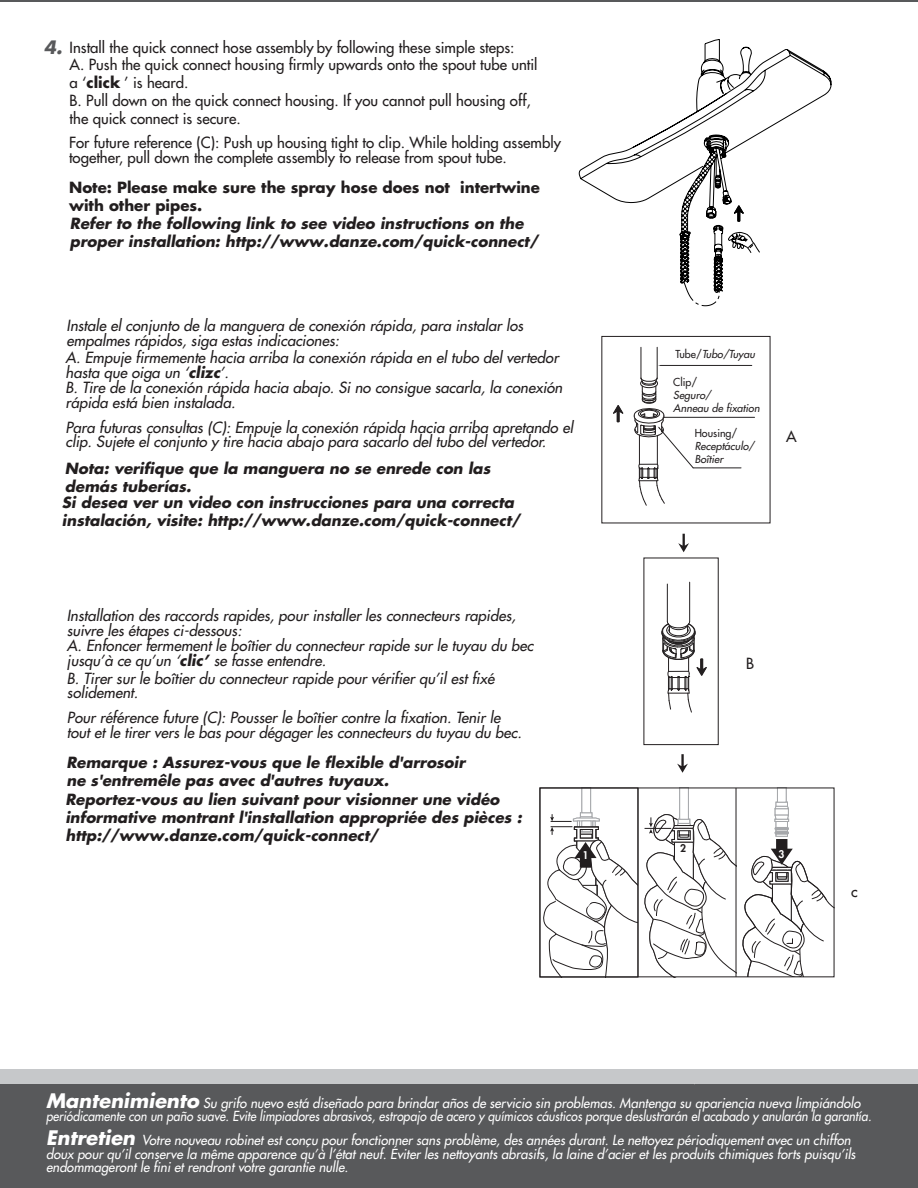
<style>
.page{position:relative;width:918px;height:1188px;background:#fff}
.page>*{position:absolute;margin:0;border:0;box-sizing:border-box;transform-origin:0 0}
.t1{font:italic 700 18px "Futura";color:#58595b}
.t2{font:italic 15px/14.9px "Futura";color:#221e1f}
.t3{font:italic 700 15px/18px "Futura";color:#221e1f}
.t4{font:15px/17.5px "Futura";color:#221e1f}
.t5{font:700 15px/18px "Futura";color:#221e1f}
.t6{font:italic 13.5px/13.5px "Futura";color:#fff}
.t7{font:italic 10.65px/12.9px "Futura";color:#231f20}
.t8{font:10.65px "Futura";color:#231f20}
.t9{font:800 10.35px "Futura";color:#fff}
.t10{font:800 10.35px "Futura";color:#221e1f}
.s1{font-weight:700}
.s2{font-style:normal}
.s3{font-weight:700;font-size:19.5px}
</style>
<div class="page">
<hr style="left:0;top:0;width:918px;height:2px;background:#58595b">
<div style="left:0;top:1084px;width:918px;height:104px;background:#58595b"></div>
<div style="left:0;top:1069px;width:918px;height:15px;background:#c6c8ca"></div>
<svg style="left:678px;top:534px;width:11px;height:18px"></svg>
<svg style="left:542px;top:788px;width:292px;height:190px"></svg>
<svg style="left:677px;top:754px;width:11px;height:19px"></svg>
<hr style="left:660px;top:365px;width:92px;height:1px;background:#252223">
<hr style="left:664px;top:417px;width:91px;height:1px;background:#252223">
<hr style="left:693px;top:468px;width:48px;height:1px;background:#252223">
<hr style="left:641px;top:347px;width:1px;height:31px;background:#231f20">
<hr style="left:657px;top:347px;width:1px;height:31px;background:#231f20">
<svg style="left:634px;top:377px;width:60px;height:129px"></svg>
<svg style="left:613px;top:405px;width:10px;height:17px"></svg>
<hr style="left:667px;top:584px;width:1px;height:37px;background:#232021">
<hr style="left:689px;top:582px;width:1px;height:39px;background:#232021">
<svg style="left:661px;top:621px;width:46px;height:92px"></svg>
<div style="left:644px;top:558px;width:75px;height:187px;border:1px solid #231f20"></div>
<svg style="left:687px;top:293px;width:33px;height:13px"></svg>
<svg style="left:579px;top:39px;width:253px;height:254px"></svg>
<p class="t4" style="left:70px;top:39px;width:470px">Install the quick connect hose assembly by following these simple steps:<br>A. Push the quick connect housing firmly upwards onto the spout tube until a ‘<span class="s1">click</span> ’ is heard.<br>B. Pull down on the quick connect housing. If you cannot pull housing off, the quick connect is secure.</p>
<p class="t1" style="left:44px;top:34px;width:20px">4.</p>
<p class="t4" style="left:69px;top:135px;width:493px;line-height:14.9px">For future reference (C): Push up housing tight to clip. While holding assembly together, pull down the complete assembly to release from spout tube.</p>
<p class="t5" style="left:69px;top:178px;width:472px">Note: Please make sure the spray hose does not intertwine with other pipes.</p>
<p class="t3" style="left:70px;top:214px;width:470px">Refer to the following link to see video instructions on the proper installation: http://www.danze.com/quick-connect/</p>
<p class="t2" style="left:67px;top:318px;width:458px">Instale el conjunto de la manguera de conexión rápida, para instalar los empalmes rápidos, siga estas indicaciones:</p>
<p class="t2" style="left:66px;top:350px;width:498px">A. Empuje firmemente hacia arriba la conexión rápida en el tubo del vertedor hasta que oiga un ‘<span class="s1">clizc</span>’.<br>B. Tire de la conexión rápida hacia abajo. Si no consigue sacarla, la conexión rápida está bien instalada.</p>
<p class="t2" style="left:66px;top:419px;width:509px">Para futuras consultas (C): Empuje la conexión rápida hacia arriba apretando el clip. Sujete el conjunto y tire hacia abajo para sacarlo del tubo del vertedor.</p>
<p class="t3" style="left:65px;top:459px;width:427px">Nota: verifique que la manguera no se enrede con las demás tuberías.</p>
<p class="t3" style="left:62px;top:493px;width:460px">Si desea ver un video con instrucciones para una correcta instalación, visite: http://www.danze.com/quick-connect/</p>
<p class="t2" style="left:67px;top:608px;width:468px">Installation des raccords rapides, pour installer les connecteurs rapides, suivre les étapes ci-dessous:<br>A. Enfoncer fermement le boîtier du connecteur rapide sur le tuyau du bec jusqu’à ce qu’un ‘<span class="s1">clic’</span> se fasse entendre.</p>
<p class="t2" style="left:67px;top:670px;width:429px">B. Tirer sur le boîtier du connecteur rapide pour vérifier qu’il est fixé solidement.</p>
<p class="t2" style="left:67px;top:710px;width:456px">Pour référence future (C): Pousser le boîtier contre la fixation. Tenir le tout et le tirer vers le bas pour dégager les connecteurs du tuyau du bec.</p>
<p class="t3" style="left:66px;top:753px;width:400px">Remarque : Assurez-vous que le flexible d'arrosoir ne s'entremêle pas avec d'autres tuyaux.</p>
<p class="t3" style="left:65px;top:790px;width:458px">Reportez-vous au lien suivant pour visionner une vidéo informative montrant l'installation appropriée des pièces : http://www.danze.com/quick-connect/</p>
<p class="t9" style="left:583px;top:849px;width:7px">1</p>
<p class="t7" style="left:676px;top:348px;width:81px"><span class="s2">Tube/</span>Tubo/Tuyau</p>
<p class="t8" style="left:673px;top:376px;width:26px">Clip/</p>
<p class="t7" style="left:673px;top:389px;width:88px">Seguro/<br>Anneau de fixation</p>
<p class="t8" style="left:695px;top:427px;width:44px">Housing/</p>
<p class="t7" style="left:695px;top:440px;width:61px">Receptáculo/<br>Boîtier</p>
<p class="t4" style="left:786px;top:427px;width:12px">A</p>
<p class="t4" style="left:746px;top:654px;width:10px">B</p>
<p class="t10" style="left:680px;top:842px;width:7px">2</p>
<p class="t9" style="left:778px;top:847px;width:7px">3</p>
<p class="t4" style="left:851px;top:882px;width:8px">c</p>
<p class="t6" style="left:46px;top:1096px;width:827px"><span class="s3">Mantenimiento</span> Su grifo nuevo está diseñado para brindar años de servicio sin problemas. Mantenga su apariencia nueva limpiándolo periódicamente con un paño suave. Evite limpiadores abrasivos, estropajo de acero y químicos cáusticos porque deslustrarán el acabado y anularán la garantía.</p>
<p class="t6" style="left:46px;top:1133px;width:811px"><span class="s3">Entretien</span> Votre nouveau robinet est conçu pour fonctionner sans problème, des années durant. Le nettoyez périodiquement avec un chiffon doux pour qu’il conserve la même apparence qu’à l’état neuf. Éviter les nettoyants abrasifs, la laine d’acier et les produits chimiques forts puisqu’ils endommageront le fini et rendront votre garantie nulle.</p>
</div>
